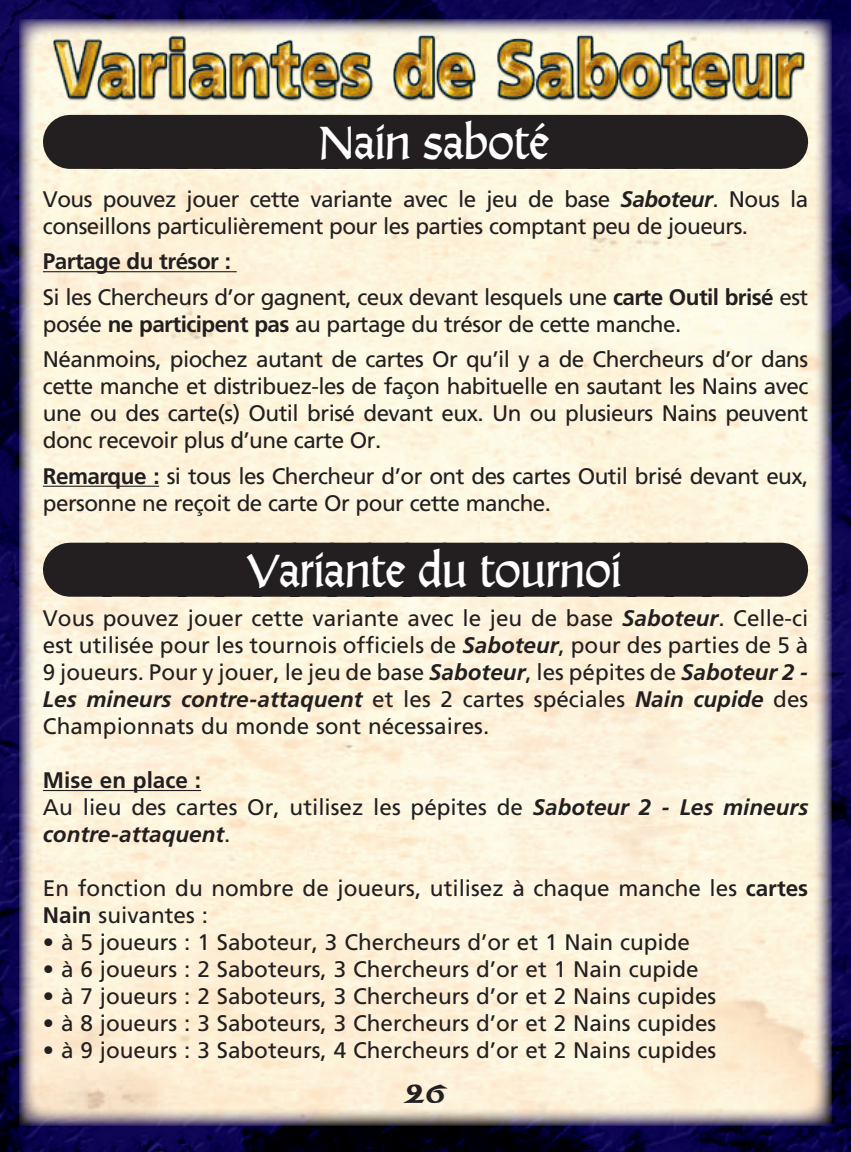
<style>
.page{position:relative;width:851px;height:1152px;background:#fff}
.page>*{position:absolute;margin:0;border:0;box-sizing:border-box;transform-origin:0 0}
.t1{font:48px "Alexander Quill";color:#fff}
.t2{font:24px "American Uncial Bold AMIGO";color:#231f20}
.t3{font:22.5px/27px "Frutiger LT Std";letter-spacing:-.025em;color:#231f20}
.t4{font:22.5px/27px "Frutiger LT Std";color:#231f20}
.s1{font-weight:700;font-style:italic}
.s2{font-weight:700}
</style>
<div class="page">
<img style="left:0;top:0;width:851px;height:1152px">
<img style="left:19px;top:20px;width:813px;height:1106px">
<div style="left:70px;top:115px;width:711px;height:54px;background:#231f20"></div>
<hr style="left:43px;top:271px;width:194px;height:1px;background:#231f20">
<hr style="left:43px;top:486px;width:116px;height:1px;background:#231f20">
<div style="left:70px;top:543px;width:711px;height:54px;background:#231f20"></div>
<hr style="left:43px;top:790px;width:158px;height:1px;background:#231f20">
<img style="left:0;top:34px;width:840px;height:68px">
<svg style="left:0;top:1145px;width:2px;height:7px"></svg>
<svg style="left:849px;top:1145px;width:2px;height:7px"></svg>
<h1 class="t1" style="left:319px;top:110px;width:232px">Nain saboté</h1>
<p class="t3" style="left:43px;top:186px;width:767px">Vous pouvez jouer cette variante avec le jeu de base <span class="s1">Saboteur</span>. Nous la conseillons particulièrement pour les parties comptant peu de joueurs.</p>
<p class="t3" style="left:43px;top:244px;width:767px;line-height:35.4px"><span class="s2">Partage du trésor :<br></span>Si les Chercheurs d’or gagnent, ceux devant lesquels une <span class="s2">carte Outil brisé</span> est</p>
<p class="t3" style="left:43px;top:307px;width:767px;line-height:35.4px">posée <span class="s2">ne participent pas</span> au partage du trésor de cette manche.<br>Néanmoins, piochez autant de cartes Or qu’il y a de Chercheurs d’or dans</p>
<p class="t3" style="left:43px;top:373px;width:767px;text-align:justify">cette manche et distribuez-les de façon habituelle en sautant les Nains avec une ou des carte(s) Outil brisé devant eux. Un ou plusieurs Nains peuvent donc recevoir plus d’une carte Or.</p>
<p class="t3" style="left:43px;top:463px;width:767px"><span class="s2">Remarque :</span> si tous les Chercheur d’or ont des cartes Outil brisé devant eux, personne ne reçoit de carte Or pour cette manche.</p>
<h1 class="t1" style="left:247px;top:538px;width:376px">Variante du tournoi</h1>
<p class="t3" style="left:43px;top:605px;width:767px;text-align:justify">Vous pouvez jouer cette variante avec le jeu de base <span class="s1">Saboteur</span>. Celle-ci est utilisée pour les tournois officiels de <span class="s1">Saboteur</span>, pour des parties de 5 à 9 joueurs. Pour y jouer, le jeu de base <span class="s1">Saboteur</span>, les pépites de <span class="s1">Saboteur 2 - Les mineurs contre-attaquent</span> et les 2 cartes spéciales <span class="s1">Nain cupide</span> des Championnats du monde sont nécessaires.</p>
<p class="t4" style="left:43px;top:767px;width:767px"><span class="s2">Mise en place :<br></span>Au lieu des cartes Or, utilisez les pépites de <span class="s1">Saboteur 2 - Les mineurs contre-attaquent</span>.</p>
<p class="t4" style="left:43px;top:875px;width:767px">En fonction du nombre de joueurs, utilisez à chaque manche les <span class="s2">cartes<br>Nain</span> suivantes :</p>
<p class="t4" style="left:43px;top:929px;width:649px">• à 5 joueurs : 1 Saboteur, 3 Chercheurs d’or et 1 Nain cupide</p>
<p class="t4" style="left:43px;top:956px;width:657px">• à 6 joueurs : 2 Saboteurs, 3 Chercheurs d’or et 1 Nain cupide</p>
<p class="t4" style="left:43px;top:983px;width:675px">• à 7 joueurs : 2 Saboteurs, 3 Chercheurs d’or et 2 Nains cupides</p>
<p class="t4" style="left:43px;top:1010px;width:675px">• à 8 joueurs : 3 Saboteurs, 3 Chercheurs d’or et 2 Nains cupides</p>
<p class="t4" style="left:43px;top:1037px;width:675px">• à 9 joueurs : 3 Saboteurs, 4 Chercheurs d’or et 2 Nains cupides</p>
<p class="t2" style="left:403px;top:1078px;width:48px">26</p>
</div>
